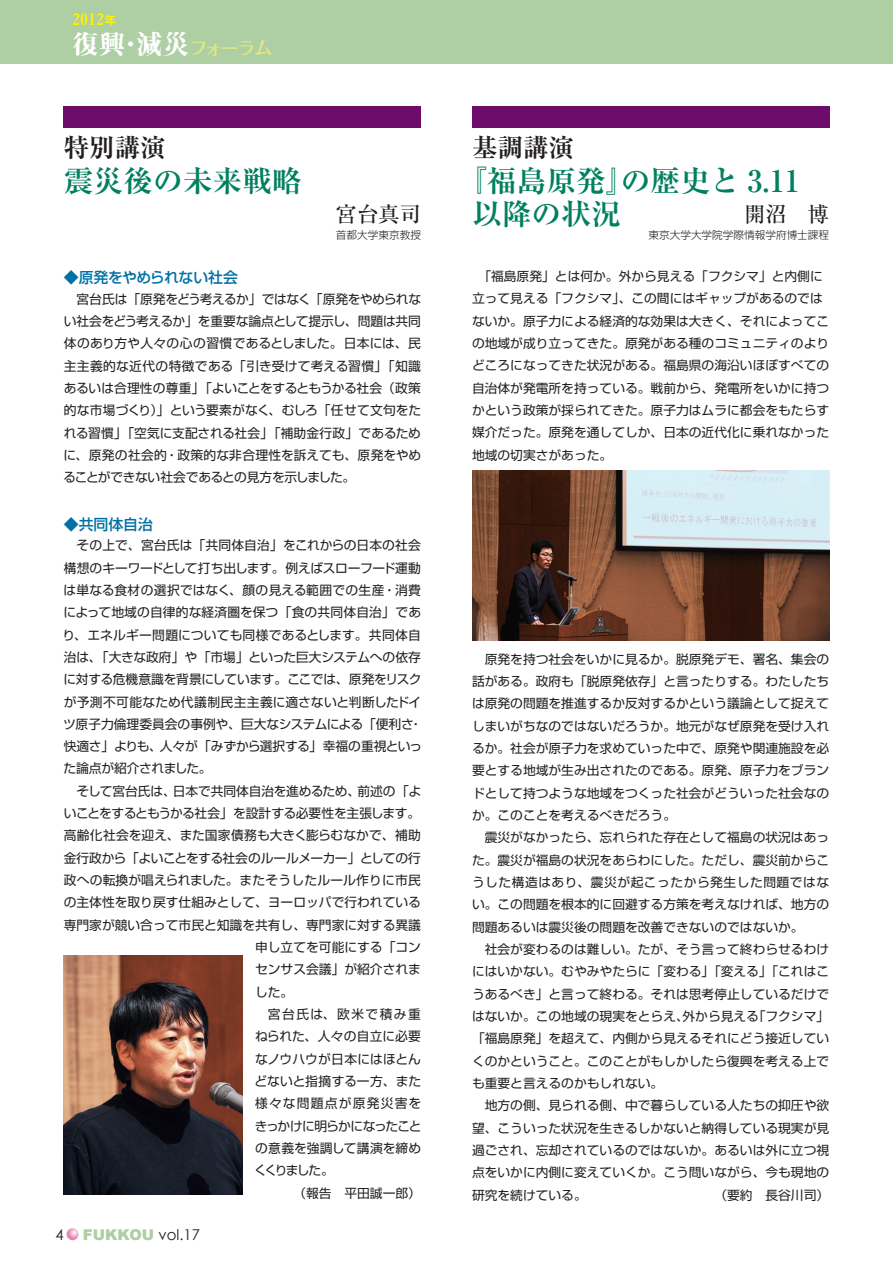
<style>
.page{position:relative;width:893px;height:1263px;background:#fff}
.page>*{position:absolute;margin:0;border:0;box-sizing:border-box;transform-origin:0 0}
.t1{font:700 29.7px/33px "Ryumin Pro";color:#00805f}
.t2{font:26.55px "Midashi Min Pro MA31";color:#fff}
.t3{font:700 25.5px "Ryumin Pro";color:#231f20}
.t4{font:500 21.3px "Ryumin Pro";color:#231f20}
.t5{font:700 18px "Folk Pro";letter-spacing:-.09em;color:#dee687}
.t6{font:15.9px "Midashi Min Pro MA31";color:#fff101}
.t7{font:900 14.85px "Arial";color:#aecea3}
.t8{font:500 14.85px "Shin Go Pro";letter-spacing:-.025em;color:#0071a5}
.t9{font:500 14.85px "Shin Go Pro";letter-spacing:-.005em;color:#0071a5}
.t10{font:14.85px "Century Gothic";color:#231f20}
.t11{font:12.75px/22.4px "Shin Go Pro";color:#231f20;text-align:justify}
.t12{font:12.75px "Shin Go Pro";letter-spacing:-.04em;color:#231f20}
.t13{font:12.75px "Shin Go Pro";letter-spacing:-.035em;color:#231f20}
.t14{font:12.75px "Shin Go Pro";letter-spacing:-.065em;color:#231f20}
.t15{font:12.75px "Shin Go Pro";letter-spacing:.09em;color:#231f20}
.t16{font:12.75px "Shin Go Pro";letter-spacing:.115em;color:#231f20}
.t17{font:12.6px/22.4px "Shin Go Pro";color:#231f20;text-align:justify}
.t18{font:300 10.65px "Shin Go Pro";color:#231f20}
.s1{font-family:"Midashi Go Pro MB31";font-size:12.75px}
.s2{font-family:"Century Gothic";font-weight:400;color:#231f20}
</style>
<div class="page">
<div style="left:0;top:0;width:893px;height:64px;background:#aecea3"></div>
<svg style="left:67px;top:1228px;width:11px;height:12px"></svg>
<div style="left:64px;top:106px;width:357px;height:22px;background:#6e0c6b"></div>
<div style="left:472px;top:106px;width:357px;height:22px;background:#6e0c6b"></div>
<img style="left:64px;top:955px;width:178px;height:240px">
<img style="left:472px;top:471px;width:357px;height:169px">
<p class="t6" style="left:72px;top:7px;width:46px">2012<span class="s1">年</span></p>
<h2 class="t2" style="left:72px;top:24px;width:119px">復興・減災</h2>
<h3 class="t5" style="left:190px;top:33px;width:84px">フォーラム</h3>
<h3 class="t3" style="left:64px;top:128px;width:104px">特別講演</h3>
<h3 class="t3" style="left:472px;top:128px;width:104px">基調講演</h3>
<h1 class="t1" style="left:64px;top:162px;width:240px">震災後の未来戦略</h1>
<h1 class="t1" style="left:472px;top:162px;width:329px;text-indent:-15px">『福島原発』の歴史と 3.11以降の状況</h1>
<h3 class="t4" style="left:336px;top:197px;width:87px">宮台真司</h3>
<p class="t18" style="left:336px;top:227px;width:87px">首都大学東京教授</p>
<p class="t18" style="left:648px;top:227px;width:182px">東京大学大学院学際情報学府博士課程</p>
<h3 class="t4" style="left:744px;top:197px;width:87px">開沼　博</h3>
<p class="t8" style="left:64px;top:265px;width:176px">◆原発をやめられない社会</p>
<p class="t11" style="left:63px;top:286px;width:360px;text-indent:13px">宮台氏は「原発をどう考えるか」ではなく「原発をやめられない社会をどう考えるか」を重要な論点として提示し、問題は共同体のあり方や人々の心の習慣であるとしました。日本には、民主主義的な近代の特徴である「引き受けて考える習慣」「知識あるいは合理性の尊重」「よいことをするともうかる社会（政策的な市場づくり）」という要素がなく、むしろ「任せて文句をたれる習慣」「空気に支配される社会」「補助金行政」であるために、原発の社会的・政策的な非合理性を訴えても、原発をやめることができない社会であるとの見方を示しました。</p>
<p class="t9" style="left:64px;top:512px;width:91px">◆共同体自治</p>
<p class="t11" style="left:63px;top:533px;width:361px;text-indent:14px">その上で、宮台氏は「共同体自治」をこれからの日本の社会構想のキーワードとして打ち出します。例えばスローフード運動は単なる食材の選択ではなく、顔の見える範囲での生産・消費によって地域の自律的な経済圏を保つ「食の共同体自治」であり、エネルギー問題についても同様であるとします。共同体自治は、「大きな政府」や「市場」といった巨大システムへの依存に対する危機意識を背景にしています。ここでは、原発をリスクが予測不可能なため代議制民主主義に適さないと判断したドイツ原子力倫理委員会の事例や、巨大なシステムによる「便利さ・快適さ」よりも、人々が「みずから選択する」幸福の重視といった論点が紹介されました。</p>
<p class="t11" style="left:77px;top:778px;width:346px">そして宮台氏は、日本で共同体自治を進めるため、前述の「よ</p>
<p class="t12" style="left:64px;top:803px;width:358px">いことをするともうかる社会」を設計する必要性を主張します。</p>
<p class="t11" style="left:64px;top:823px;width:359px">高齢化社会を迎え、また国家債務も大きく膨らむなかで、補助</p>
<p class="t13" style="left:64px;top:847px;width:359px">金行政から「よいことをする社会のルールメーカー」としての行</p>
<p class="t11" style="left:64px;top:867px;width:359px">政への転換が唱えられました。またそうしたルール作りに市民</p>
<p class="t11" style="left:64px;top:890px;width:359px">の主体性を取り戻す仕組みとして、ヨーロッパで行われている</p>
<p class="t11" style="left:64px;top:912px;width:359px">専門家が競い合って市民と知識を共有し、専門家に対する異議</p>
<p class="t11" style="left:255px;top:934px;width:167px">申し立てを可能にする「コン</p>
<p class="t11" style="left:255px;top:957px;width:167px">センサス会議」が紹介されま</p>
<p class="t11" style="left:255px;top:979px;width:40px">した。</p>
<p class="t16" style="left:268px;top:1004px;width:155px">宮台氏は、欧米で積み重</p>
<p class="t11" style="left:255px;top:1024px;width:167px">ねられた、人々の自立に必要</p>
<p class="t11" style="left:255px;top:1046px;width:168px">なノウハウが日本にはほとん</p>
<p class="t11" style="left:255px;top:1068px;width:168px">どないと指摘する一方、また</p>
<p class="t15" style="left:255px;top:1093px;width:168px">様々な問題点が原発災害を</p>
<p class="t14" style="left:255px;top:1115px;width:168px">きっかけに明らかになったこと</p>
<p class="t11" style="left:255px;top:1135px;width:168px">の意義を強調して講演を締め</p>
<p class="t11" style="left:254px;top:1158px;width:81px">くくりました。</p>
<p class="t17" style="left:293px;top:1180px;width:129px">（報告　平田誠一郎）</p>
<p class="t10" style="left:56px;top:1225px;width:10px">4</p>
<p class="t7" style="left:83px;top:1223px;width:119px">FUKKOU <span class="s2">vol.17</span></p>
<p class="t17" style="left:472px;top:264px;width:359px;text-align:left;text-indent:6px">「福島原発」とは何か。外から見える「フクシマ」と内側に立って見える「フクシマ」、この間にはギャップがあるのではないか。原子力による経済的な効果は大きく、それによってこの地域が成り立ってきた。原発がある種のコミュニティのよりどころになってきた状況がある。福島県の海沿いほぼすべての自治体が発電所を持っている。戦前から、発電所をいかに持つかという政策が採られてきた。原子力はムラに都会をもたらす媒介だった。原発を通してしか、日本の近代化に乗れなかった地域の切実さがあった。</p>
<p class="t17" style="left:472px;top:646px;width:359px;text-indent:13px">原発を持つ社会をいかに見るか。脱原発デモ、署名、集会の話がある。政府も「脱原発依存」と言ったりする。わたしたちは原発の問題を推進するか反対するかという議論として捉えてしまいがちなのではないだろうか。地元がなぜ原発を受け入れるか。社会が原子力を求めていった中で、原発や関連施設を必要とする地域が生み出されたのである。原発、原子力をブランドとして持つような地域をつくった社会がどういった社会なのか。このことを考えるべきだろう。</p>
<p class="t17" style="left:472px;top:825px;width:359px;text-indent:13px">震災がなかったら、忘れられた存在として福島の状況はあった。震災が福島の状況をあらわにした。ただし、震災前からこうした構造はあり、震災が起こったから発生した問題ではない。この問題を根本的に回避する方策を考えなければ、地方の問題あるいは震災後の問題を改善できないのではないか。</p>
<p class="t17" style="left:472px;top:936px;width:359px;text-indent:13px">社会が変わるのは難しい。たが、そう言って終わらせるわけにはいかない。むやみやたらに「変わる」「変える」「これはこうあるべき」と言って終わる。それは思考停止しているだけではないか。この地域の現実をとらえ、外から見える「フクシマ」「福島原発」を超えて、内側から見えるそれにどう接近していくのかということ。このことがもしかしたら復興を考える上でも重要と言えるのかもしれない。</p>
<p class="t17" style="left:472px;top:1093px;width:359px;text-indent:13px">地方の側、見られる側、中で暮らしている人たちの抑圧や欲望、こういった状況を生きるしかないと納得している現実が見過ごされ、忘却されているのではないか。あるいは外に立つ視点をいかに内側に変えていくか。こう問いながら、今も現地の研究を続けている。</p>
<p class="t17" style="left:714px;top:1182px;width:116px">（要約　長谷川司）</p>
</div>
